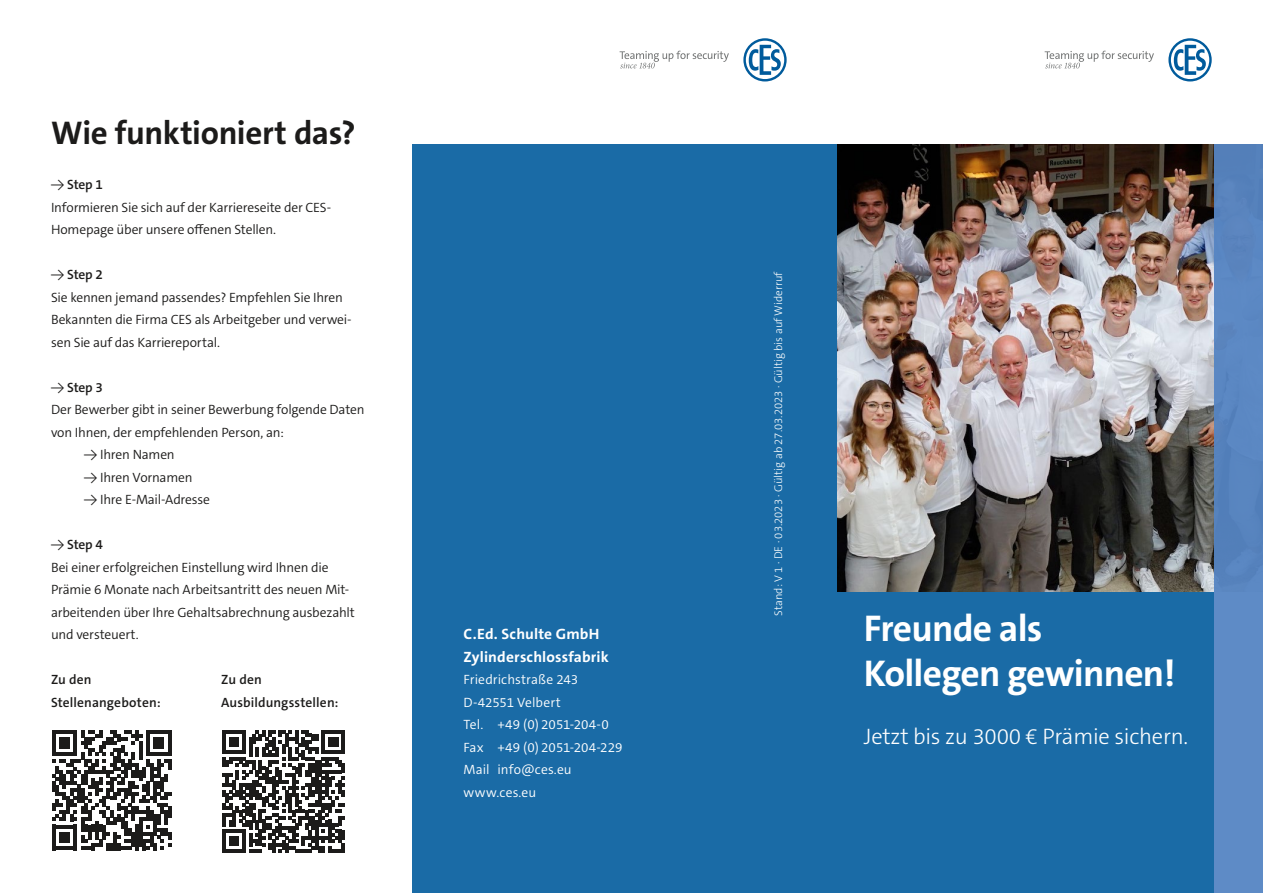
<style>
.page{position:relative;width:1263px;height:893px;background:#fff}
.page>*{position:absolute;margin:0;border:0;box-sizing:border-box;transform-origin:0 0}
.t1{font:700 37.5px/45px "The Sans C5";letter-spacing:-.02em;color:#fff}
.t2{font:700 33px "The Sans C5";letter-spacing:-.01em;color:#1c1b1a}
.t3{font:300 22.5px "The Sans C5";letter-spacing:-.01em;color:#fff}
.t4{font:700 15px/22.5px "The Sans C5";letter-spacing:.01em;color:#fff}
.t5{font:300 13.5px/22.5px "The Sans C5";letter-spacing:-.015em;color:#1c1b1a}
.t6{font:300 13.5px/22.5px "The Sans C5";letter-spacing:.005em;color:#fff}
.t7{font:600 13.5px/22.5px "The Sans C5";letter-spacing:.005em;color:#1c1b1a}
.t8{font:300 11.25px "The Sans C5";color:#fff}
.s1{font-weight:600}
.s2{font-weight:300}
</style>
<div class="page">
<svg style="left:743px;top:38px;width:44px;height:43px"></svg>
<svg style="left:620px;top:51px;width:109px;height:17px"></svg>
<svg style="left:1168px;top:38px;width:44px;height:43px"></svg>
<svg style="left:1045px;top:51px;width:109px;height:17px"></svg>
<div style="left:412px;top:144px;width:802px;height:749px;background:#1a6ba6"></div>
<img style="left:838px;top:144px;width:376px;height:448px">
<div style="left:1214px;top:144px;width:49px;height:749px;background:#5685c3"></div>
<svg style="left:52px;top:730px;width:120px;height:120px"></svg>
<svg style="left:222px;top:730px;width:123px;height:123px"></svg>
<hr style="left:341px;top:843px;width:4px;height:10px;background:#1c1b1a">
<h2 class="t2" style="left:51px;top:112px;width:306px">Wie funktioniert das?</h2>
<p class="t5" style="left:51px;top:173px;width:282px">-&gt; <span class="s1">Step 1<br></span>Informieren Sie sich auf der Karriereseite der CES-<br>Homepage über unsere offenen Stellen.</p>
<p class="t5" style="left:51px;top:263px;width:302px">-&gt; <span class="s1">Step 2<br></span>Sie kennen jemand passendes? Empfehlen Sie Ihren Bekannten die Firma CES als Arbeitgeber und verwei&shy;sen Sie auf das Karriereportal.</p>
<p class="t7" style="left:51px;top:376px;width:53px"><span class="s2">-&gt;</span> Step 3</p>
<p class="t5" style="left:51px;top:398px;width:315px">Der Bewerber gibt in seiner Bewerbung folgende Daten</p>
<p class="t5" style="left:51px;top:421px;width:234px">von Ihnen, der empfehlenden Person, an:</p>
<p class="t5" style="left:84px;top:443px;width:92px">-&gt; Ihren Namen</p>
<p class="t5" style="left:84px;top:466px;width:110px">-&gt; Ihren Vornamen</p>
<p class="t5" style="left:84px;top:488px;width:127px">-&gt; Ihre E-Mail-Adresse</p>
<p class="t5" style="left:51px;top:533px;width:305px">-&gt; <span class="s1">Step 4<br></span>Bei einer erfolgreichen Einstellung wird Ihnen die Prämie 6 Monate nach Arbeitsantritt des neuen Mit&shy;arbeitenden über Ihre Gehaltsabrechnung ausbezahlt und versteuert.</p>
<p class="t7" style="left:51px;top:668px;width:111px">Zu den<br>Stellenangeboten:</p>
<p class="t7" style="left:221px;top:668px;width:119px">Zu den<br>Ausbildungsstellen:</p>
<p class="t4" style="left:463px;top:623px;width:147px">C.Ed. Schulte GmbH<br>Zylinderschlossfabrik</p>
<p class="t6" style="left:463px;top:668px;width:161px">Friedrichstraße 243<br>D-42551 Velbert<br>Tel. +49 (0) 2051-204-0<br>Fax +49 (0) 2051-204-229<br>Mail info@ces.eu www.ces.eu</p>
<p class="t8" style="left:771px;top:616px;width:346px;rotate:-90deg">Stand: V 1 ∙ DE ∙ 03.2023 ∙ Gültig ab 27.03.2023 ∙ Gültig bis auf Widerruf</p>
<h1 class="t1" style="left:864px;top:606px;width:313px">Freunde als<br>Kollegen gewinnen!</h1>
<h3 class="t3" style="left:864px;top:722px;width:326px">Jetzt bis zu 3000 € Prämie sichern.</h3>
</div>
